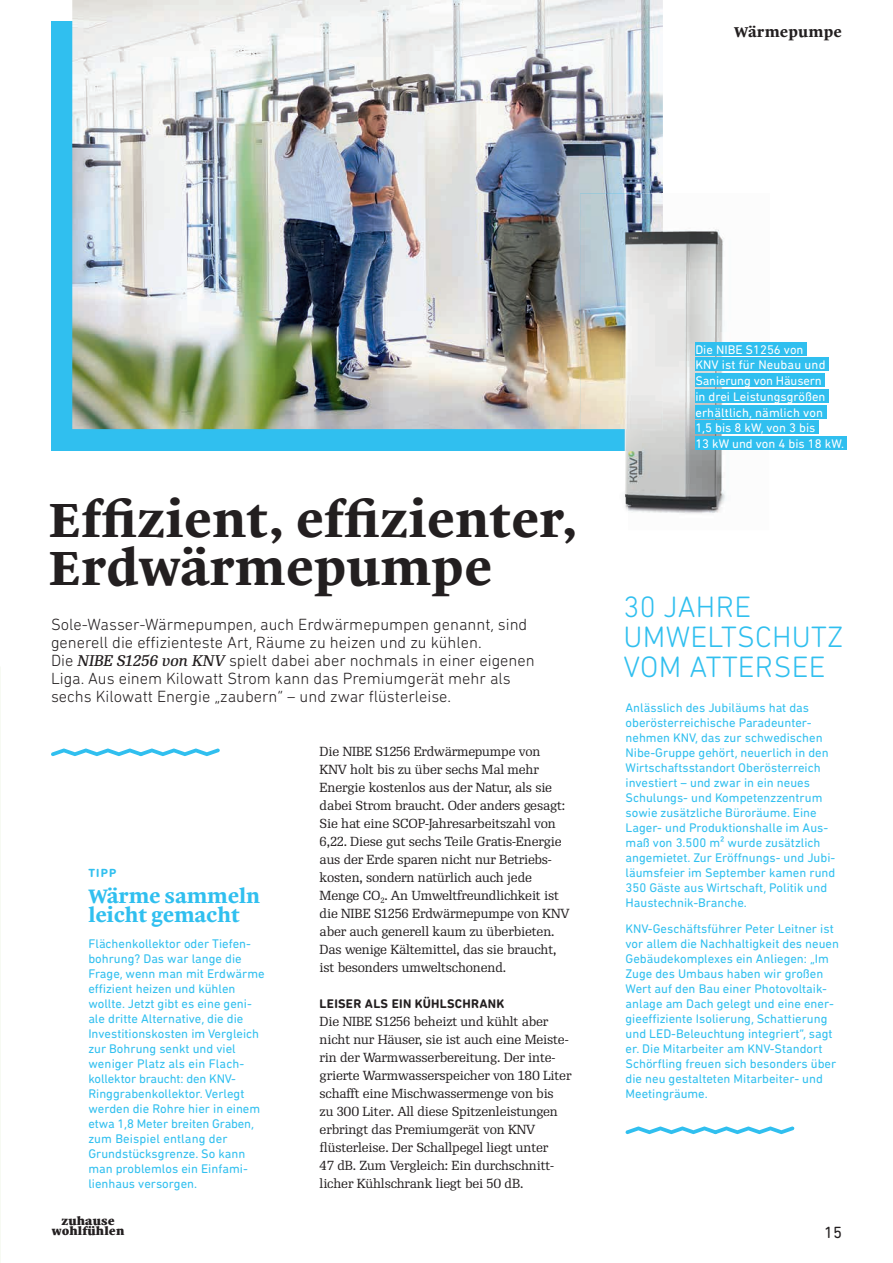
<style>
.page{position:relative;width:893px;height:1263px;background:#fff}
.page>*{position:absolute;margin:0;border:0;box-sizing:border-box;transform-origin:0 0}
.t1{font:700 48px/48px "Malabar LTW02";color:#231f20}
.t2{font:300 30px/30px "DIN Next Rounded LT Pro";letter-spacing:.01em;color:#30bfef}
.t3{font:700 19.5px/19.5px "Malabar LTW02";letter-spacing:-.01em;color:#30bfef}
.t4{font:300 16.5px/18px "DIN Next Rounded LT Pro";color:#231f20}
.t5{font:16.5px "DIN Next Rounded LT Pro";color:#231f20}
.t6{font:700 14.25px "Malabar LTW02";letter-spacing:.01em;color:#231f20}
.t7{font:12.75px/15px "DIN Next Rounded LT Pro";color:#30bfef}
.t8{font:12.75px/18px "Re Public";letter-spacing:-.01em;color:#231f20}
.t9{font:12.75px/15.8px "DIN Next Rounded LT Pro";color:#fff}
.t10{font:700 12.75px "DIN Next Rounded LT Pro";letter-spacing:.02em;color:#231f20}
.t11{font:700 12px "DIN Next Rounded LT Pro";color:#30bfef}
.t12{font:800 11.1px/10.2px "Malabar LTW02";letter-spacing:.01em;color:#231f20;text-align:center}
.s1{font-family:"Re Public Text";font-weight:400;font-style:italic;font-size:15px}
</style>
<div class="page">
<div style="left:51px;top:21px;width:591px;height:429px;background:#30bfef"></div>
<img style="left:72px;top:0;width:591px;height:429px">
<svg style="left:51px;top:748px;width:169px;height:8px"></svg>
<img style="left:663px;top:229px;width:106px;height:157px">
<img style="left:627px;top:386px;width:142px;height:128px">
<img style="left:580px;top:450px;width:47px;height:60px">
<img style="left:580px;top:429px;width:62px;height:21px">
<img style="left:580px;top:194px;width:83px;height:235px">
<div style="left:695px;top:342px;width:112px;height:13px;background:#30bfef"></div>
<div style="left:695px;top:358px;width:134px;height:13px;background:#30bfef"></div>
<div style="left:695px;top:373px;width:130px;height:14px;background:#30bfef"></div>
<div style="left:695px;top:389px;width:133px;height:14px;background:#30bfef"></div>
<div style="left:695px;top:405px;width:131px;height:13px;background:#30bfef"></div>
<div style="left:695px;top:421px;width:123px;height:13px;background:#30bfef"></div>
<div style="left:695px;top:436px;width:151px;height:14px;background:#30bfef"></div>
<svg style="left:625px;top:1126px;width:169px;height:8px"></svg>
<p class="t6" style="left:734px;top:21px;width:109px">Wärmepumpe</p>
<h1 class="t1" style="left:49px;top:494px;width:532px">Effizient, effizienter,<br>Erdwärmepumpe</h1>
<p class="t4" style="left:51px;top:615px;width:485px">Sole-Wasser-Wärmepumpen, auch Erdwärmepumpen genannt, sind generell die effizienteste Art, Räume zu heizen und zu kühlen.<br>Die <span class="s1">NIBE S1256 von KNV</span> spielt dabei aber nochmals in einer eigenen Liga. Aus einem Kilowatt Strom kann das Premiumgerät mehr als sechs Kilowatt Energie „zaubern“ – und zwar flüsterleise.</p>
<p class="t11" style="left:88px;top:866px;width:30px">TIPP</p>
<h3 class="t3" style="left:88px;top:886px;width:173px">Wärme sammeln leicht gemacht</h3>
<p class="t7" style="left:88px;top:936px;width:178px">Flächenkollektor oder Tiefen&shy;bohrung? Das war lange die<br>Frage, wenn man mit Erdwärme effizient heizen und kühlen wollte. Jetzt gibt es eine geni&shy;ale dritte Alternative, die die<br>Investitionskosten im Vergleich zur Bohrung senkt und viel weniger Platz als ein Flach&shy;kollektor braucht: den KNV-<br>Ringgraben kollektor. Verlegt werden die Rohre hier in einem etwa 1,8 Meter breiten Graben, zum Beispiel entlang der<br>Grund stücksgrenze. So kann man problemlos ein Einfami&shy;lienhaus versorgen.</p>
<p class="t8" style="left:320px;top:742px;width:252px">Die NIBE S1256 Erdwärmepumpe von KNV holt bis zu über sechs Mal mehr Energie kostenlos aus der Natur, als sie dabei Strom braucht. Oder anders gesagt:<br>Sie hat eine SCOP-Jahresarbeitszahl von 6,22. Diese gut sechs Teile Gratis-Energie aus der Erde sparen nicht nur Betriebs&shy;kosten, sondern natürlich auch jede Menge CO<sub>2</sub>. An Umweltfreundlichkeit ist die NIBE S1256 Erdwärmepumpe von KNV aber auch generell kaum zu überbieten.<br>Das wenige Kälte mittel, das sie braucht, ist besonders umweltschonend.</p>
<p class="t10" style="left:320px;top:996px;width:186px">LEISER ALS EIN KÜHLSCHRANK</p>
<p class="t8" style="left:320px;top:1012px;width:253px">Die NIBE S1256 beheizt und kühlt aber nicht nur Häuser, sie ist auch eine Meiste&shy;rin der Warmwasser bereitung. Der inte&shy;grierte Warmwasserspeicher von 180 Liter schafft eine Mischwassermenge von bis<br>zu 300 Liter. All diese Spitzenleistungen erbringt das Premiumgerät von KNV flüster leise. Der Schallpegel liegt unter<br>47 dB. Zum Vergleich: Ein durchschnitt&shy;licher Kühlschrank liegt bei 50 dB.</p>
<p class="t9" style="left:695px;top:341px;width:150px">Die NIBE S1256 von<br>KNV ist für Neubau und<br>Sanierung von Häusern<br>in drei Leistungsgrößen erhältlich, nämlich von<br>1,5 bis 8 kW, von 3 bis<br>13 kW und von 4 bis 18 kW.</p>
<h2 class="t2" style="left:623px;top:591px;width:221px">30 JAHRE<br>UMWELTSCHUTZ<br>VOM ATTERSEE</h2>
<p class="t7" style="left:626px;top:700px;width:211px">Anlässlich des Jubiläums hat das oberösterreichische Paradeunter&shy;nehmen KNV, das zur schwedischen Nibe-Gruppe gehört, neuerlich in den Wirtschaftsstandort Oberösterreich investiert – und zwar in ein neues Schulungs- und Kompetenzzentrum sowie zusätzliche Büroräume. Eine Lager- und Produktionshalle im Aus&shy;maß von 3.500 m² wurde zusätzlich angemietet. Zur Eröffnungs- und Jubi&shy;läumsfeier im September kamen rund 350 Gäste aus Wirtschaft, Politik und Haustechnik-Branche.</p>
<p class="t7" style="left:626px;top:921px;width:215px">KNV-Geschäftsführer Peter Leitner ist vor allem die Nachhaltigkeit des neuen Gebäudekomplexes ein Anliegen: „Im Zuge des Umbaus haben wir großen Wert auf den Bau einer Photovoltaik&shy;anlage am Dach gelegt und eine ener&shy;gieeffiziente Isolierung, Schattierung und LED-Beleuchtung integriert“, sagt er. Die Mitarbeiter am KNV-Standort Schörfling freuen sich besonders über die neu gestalteten Mitarbeiter- und Meetingräume.</p>
<p class="t12" style="left:52px;top:1215px;width:74px">zuhause wohlfühlen</p>
<p class="t5" style="left:824px;top:1223px;width:19px">15</p>
</div>
